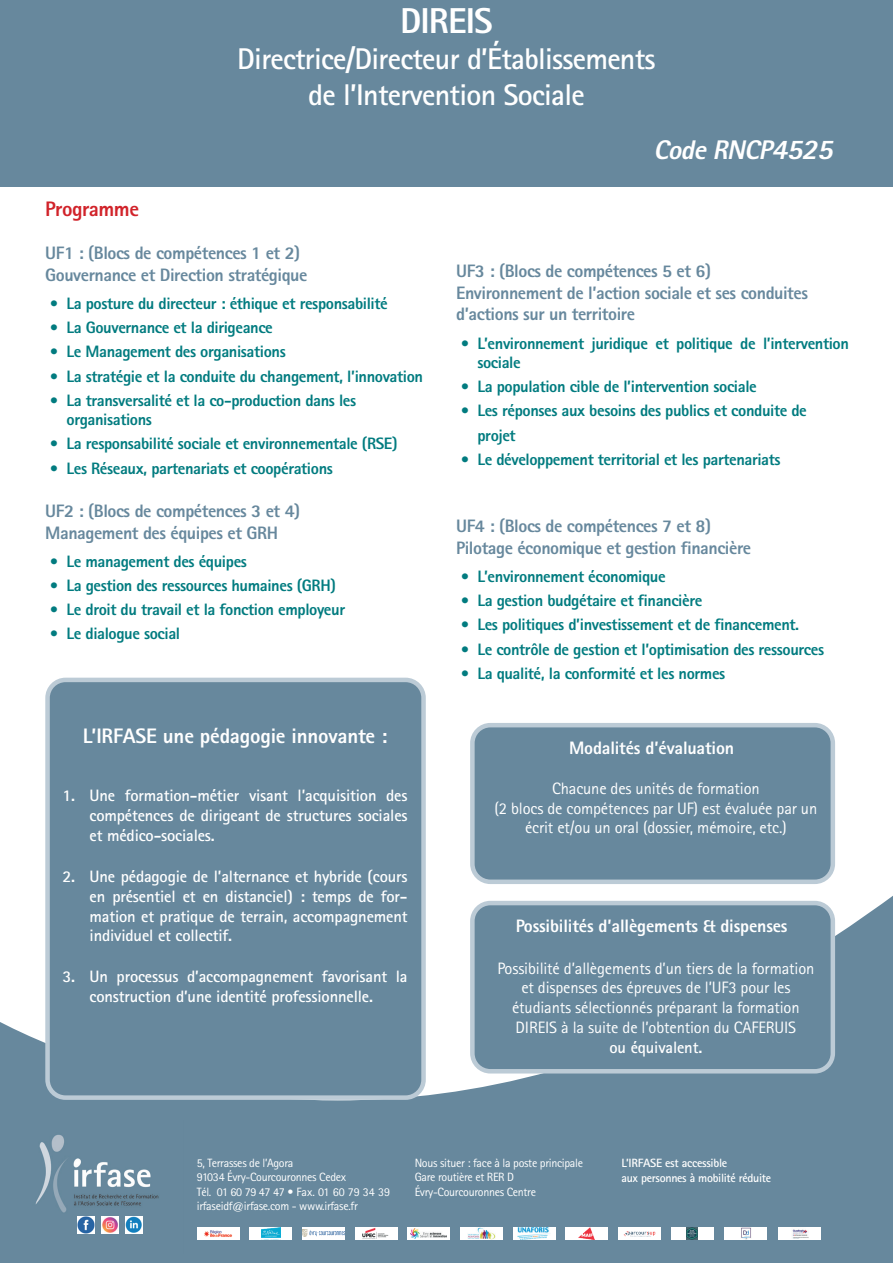
<style>
.page{position:relative;width:893px;height:1263px;background:#fff}
.page>*{position:absolute;margin:0;border:0;box-sizing:border-box;transform-origin:0 0}
.t1{font:800 36px "Rotis Sans Serif";letter-spacing:-.025em;color:#fff}
.t2{font:700 30px/36px "Rotis Sans Serif";letter-spacing:-.025em;color:#fff;text-align:center}
.t3{font:italic 800 27px "Rotis Sans Serif";color:#fff}
.t4{font:800 21px "Rotis Sans Serif";letter-spacing:-.01em;color:#fff}
.t5{font:800 21px "Rotis Sans Serif";letter-spacing:-.025em;color:#d1232a}
.t6{font:800 18px/21.6px "Rotis Sans Serif";letter-spacing:-.025em;color:#67889d}
.t7{font:800 18px "Rotis Sans Serif";letter-spacing:-.01em;color:#fff}
.t8{font:800 16.5px/19.8px "Rotis Sans Serif";letter-spacing:-.025em;color:#017b7f}
.t9{font:700 16.5px/19.8px "Rotis Sans Serif";letter-spacing:-.01em;color:#fff;text-align:justify}
.t10{font:16.5px/19.8px "Rotis Sans Serif";letter-spacing:-.01em;color:#fff;text-align:center}
.t11{font:12px/14.4px "Rotis Sans Serif";letter-spacing:-.025em;color:#fff}
.t12{font:700 12px/14.4px "Rotis Sans Serif";letter-spacing:-.025em;color:#fff}
.s1{font-size:28.5px}
</style>
<div class="page">
<svg style="left:0;top:896px;width:893px;height:367px;background:#7996a9"></svg>
<img style="left:0;top:1120px;width:183px;height:133px">
<div style="left:0;top:0;width:893px;height:186px;background:#67889d"></div>
<div style="left:472px;top:725px;width:361px;height:157px;background:#67889d;border-radius:18px"></div>
<div style="left:470px;top:723px;width:365px;height:161px;border:4px solid #bccbd6;border-radius:18px"></div>
<div style="left:48px;top:680px;width:376px;height:417px;background:#67889d;border-radius:18px"></div>
<div style="left:45px;top:678px;width:381px;height:422px;border:4px solid #bccbd6;border-radius:18px"></div>
<div style="left:472px;top:903px;width:361px;height:168px;background:#67889d;border-radius:18px"></div>
<div style="left:470px;top:901px;width:365px;height:172px;border:4px solid #bccbd6;border-radius:18px"></div>
<div style="left:249px;top:1227px;width:43px;height:12px;background:#fff"></div>
<img style="left:261px;top:1227px;width:19px;height:11px">
<div style="left:302px;top:1227px;width:43px;height:12px;background:#fff"></div>
<img style="left:302px;top:1230px;width:43px;height:6px">
<div style="left:355px;top:1227px;width:42px;height:12px;background:#fff"></div>
<img style="left:363px;top:1228px;width:26px;height:11px">
<div style="left:566px;top:1227px;width:42px;height:12px;background:#fff"></div>
<img style="left:579px;top:1227px;width:16px;height:12px">
<div style="left:460px;top:1227px;width:43px;height:12px;background:#fff"></div>
<img style="left:468px;top:1227px;width:27px;height:12px">
<div style="left:618px;top:1227px;width:43px;height:12px;background:#fff"></div>
<img style="left:623px;top:1231px;width:33px;height:6px">
<div style="left:671px;top:1227px;width:42px;height:12px;background:#fff"></div>
<svg style="left:687px;top:1227px;width:10px;height:12px"></svg>
<div style="left:725px;top:1227px;width:42px;height:12px;background:#fff"></div>
<svg style="left:741px;top:1227px;width:10px;height:12px"></svg>
<div style="left:197px;top:1227px;width:42px;height:12px;background:#fff"></div>
<img style="left:204px;top:1230px;width:29px;height:7px">
<div style="left:407px;top:1227px;width:43px;height:12px;background:#fff"></div>
<img style="left:411px;top:1228px;width:36px;height:10px">
<div style="left:778px;top:1227px;width:43px;height:12px;background:#fff"></div>
<img style="left:792px;top:1229px;width:16px;height:10px">
<div style="left:513px;top:1227px;width:42px;height:12px;background:#fff"></div>
<img style="left:518px;top:1227px;width:32px;height:12px">
<img style="left:77px;top:1216px;width:17px;height:17px">
<img style="left:126px;top:1216px;width:17px;height:17px">
<img style="left:101px;top:1216px;width:17px;height:17px">
<h1 class="t1" style="left:400px;top:-3px;width:94px">DIREIS</h1>
<h2 class="t2" style="left:237px;top:40px;width:420px">Directrice/Directeur d’Établissements de l’Intervention Sociale</h2>
<p class="t5" style="left:45px;top:195px;width:95px">Programme</p>
<p class="t6" style="left:45px;top:242px;width:264px">UF1 : (Blocs de compétences 1 et 2)<br>Gouvernance et Direction stratégique</p>
<p class="t8" style="left:50px;top:294px;width:340px">• La posture du directeur : éthique et responsabilité</p>
<p class="t8" style="left:50px;top:318px;width:225px">• La Gouvernance et la dirigeance</p>
<p class="t8" style="left:50px;top:342px;width:238px">• Le Management des organisations</p>
<p class="t8" style="left:50px;top:366px;width:375px">• La stratégie et la conduite du changement, l’innovation</p>
<p class="t8" style="left:67px;top:390px;width:291px;text-indent:-17px">• La transversalité et la co-production dans les organisations</p>
<p class="t8" style="left:50px;top:434px;width:350px">• La responsabilité sociale et environnementale (RSE)</p>
<p class="t8" style="left:50px;top:458px;width:285px">• Les Réseaux, partenariats et coopérations</p>
<p class="t6" style="left:45px;top:500px;width:256px">UF2 : (Blocs de compétences 3 et 4)<br>Management des équipes et GRH</p>
<p class="t8" style="left:50px;top:551px;width:199px">• Le management des équipes</p>
<p class="t8" style="left:50px;top:576px;width:288px">• La gestion des ressources humaines (GRH)</p>
<p class="t8" style="left:50px;top:600px;width:297px">• Le droit du travail et la fonction employeur</p>
<p class="t8" style="left:50px;top:624px;width:132px">• Le dialogue social</p>
<p class="t4" style="left:83px;top:722px;width:306px">L’IRFASE une pédagogie innovante :</p>
<p class="t9" style="left:90px;top:785px;width:320px;text-indent:-27px">1. Une formation-métier visant l’acquisition des compétences de dirigeant de structures sociales et médico-sociales.</p>
<p class="t9" style="left:90px;top:866px;width:320px;text-indent:-27px">2. Une pédagogie de l’alternance et hybride (cours en présentiel et en distanciel) : temps de for&shy;mation et pratique de terrain, accompagnement individuel et collectif.</p>
<p class="t9" style="left:63px;top:966px;width:346px;text-align:center">3. Un processus d’accompagnement favorisant la construction d’une identité professionnelle.</p>
<h3 class="t3" style="left:653px;top:132px;width:188px">CodeRNCP<span class="s1">4525</span></h3>
<p class="t6" style="left:456px;top:260px;width:353px">UF3 : (Blocs de compétences 5 et 6)<br>Environnement de l’action sociale et ses conduites d’actions sur un territoire</p>
<p class="t8" style="left:477px;top:333px;width:373px;text-indent:-17px">• L’environnement juridique et politique de l’intervention sociale</p>
<p class="t8" style="left:460px;top:377px;width:298px">• La population cible de l’intervention sociale</p>
<p class="t8" style="left:477px;top:399px;width:331px;line-height:24px;text-indent:-17px">• Les réponses aux besoins des publics et conduite de projet</p>
<p class="t8" style="left:460px;top:449px;width:322px">• Le développement territorial et les partenariats</p>
<p class="t6" style="left:456px;top:515px;width:297px">UF4 : (Blocs de compétences 7 et 8)<br>Pilotage économique et gestion financière</p>
<p class="t8" style="left:460px;top:567px;width:207px">• L’environnement économique</p>
<p class="t8" style="left:460px;top:591px;width:243px">• La gestion budgétaire et financière</p>
<p class="t8" style="left:460px;top:615px;width:340px">• Les politiques d’investissement et de financement.</p>
<p class="t8" style="left:460px;top:639px;width:365px">• Le contrôle de gestion et l’optimisation des ressources</p>
<p class="t8" style="left:460px;top:663px;width:266px">• La qualité, la conformité et les normes</p>
<p class="t7" style="left:569px;top:737px;width:167px">Modalités d’évaluation</p>
<p class="t10" style="left:495px;top:778px;width:324px">Chacune des unités de formation<br>(2 blocs de compétences par UF) est évaluée par un écrit et/ou un oral (dossier, mémoire, etc.)</p>
<p class="t7" style="left:516px;top:914px;width:273px">Possibilités d’allègements &amp; dispenses</p>
<p class="t10" style="left:497px;top:958px;width:318px">Possibilité d’allègements d’un tiers de la formation et dispenses des épreuves de l’UF3 pour les étudiants sélectionnés préparant la formation DIREIS à la suite de l’obtention du CAFERUIS</p>
<p class="t9" style="left:609px;top:1037px;width:94px">ou équivalent.</p>
<p class="t11" style="left:197px;top:1155px;width:195px">5, Terrasses de l’Agora<br>91034 Évry-Courcouronnes Cedex<br>Tél. 01 60 79 47 47 • Fax. 01 60 79 34 39 irfaseidf@irfase.com - www.irfase.fr</p>
<p class="t11" style="left:415px;top:1155px;width:170px">Nous situer : face à la poste principale<br>Gare routière et RER D<br>Évry-Courcouronnes Centre</p>
<p class="t12" style="left:621px;top:1156px;width:151px">L’IRFASE est accessible<br>aux personnes à mobilité réduite</p>
</div>
